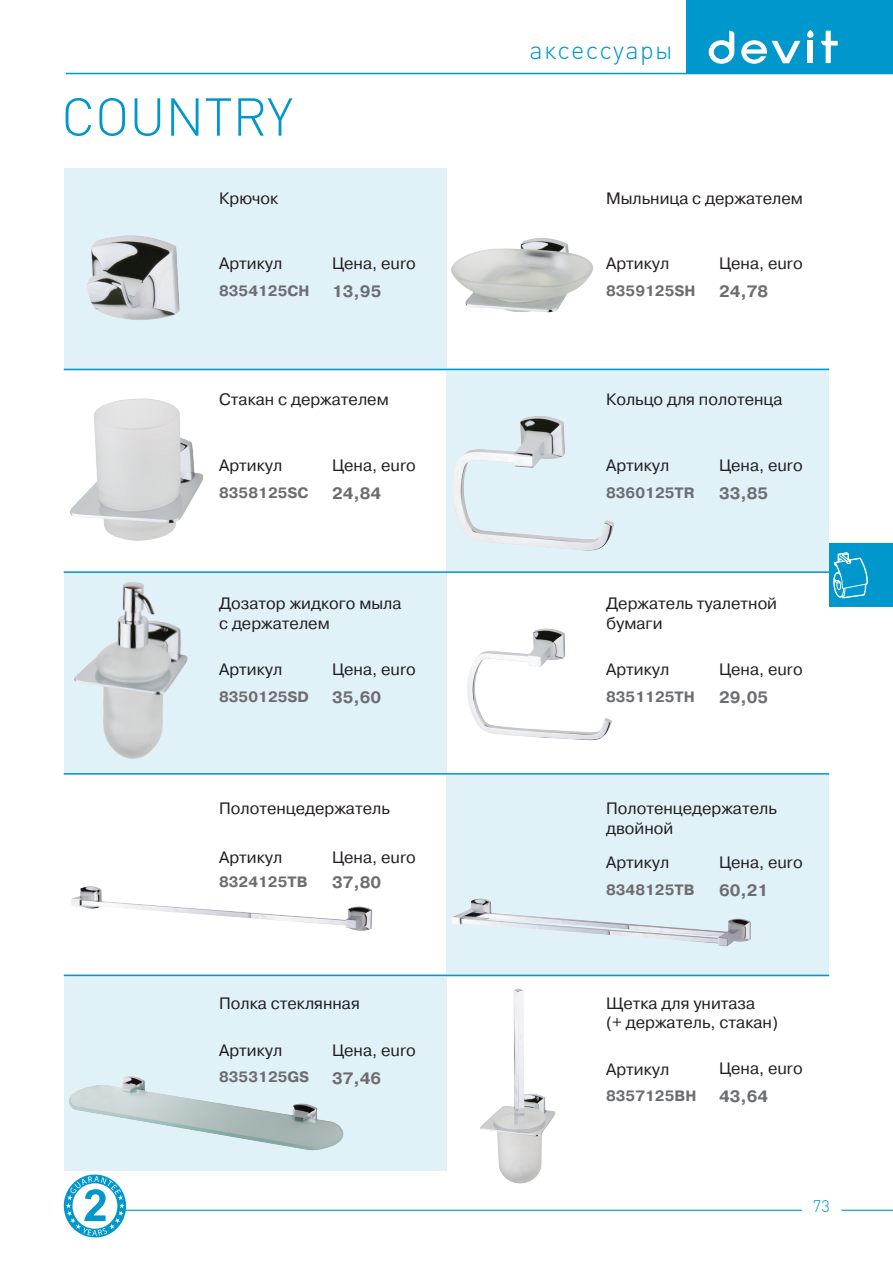
<style>
.page{position:relative;width:893px;height:1263px;background:#fff}
.page>*{position:absolute;margin:0;border:0;box-sizing:border-box;transform-origin:0 0}
.название_марки{font:300 52.5px "DIN Cyr";color:#0097cd}
.t1{font:300 25.5px "DIN Cyr";letter-spacing:.05em;color:#0097cd}
.t2{font:16.5px/19.5px "Pragmatica C";color:#231f20}
.t3{font:700 16.5px "Pragmatica C";color:#6c6d70}
.t4{font:300 16.5px "DIN Cyr";color:#0097cd}
.t5{font:700 15px "Pragmatica C";color:#6c6d70}
</style>
<div class="page">
<div style="left:829px;top:543px;width:64px;height:64px;background:#0097cd"></div>
<div style="left:686px;top:0;width:207px;height:74px;background:#0097cd"></div>
<hr style="left:66px;top:73px;width:827px;height:1px;background:#0097cd">
<svg style="left:709px;top:31px;width:25px;height:33px"></svg>
<div style="left:808px;top:41px;width:5px;height:22px;background:#fff"></div>
<svg style="left:741px;top:40px;width:59px;height:24px"></svg>
<svg style="left:821px;top:31px;width:17px;height:32px"></svg>
<svg style="left:807px;top:30px;width:7px;height:8px"></svg>
<hr style="left:117px;top:1210px;width:776px;height:1px;background:#0097cd">
<div style="left:802px;top:1189px;width:40px;height:38px;background:#fff;border-radius:50%"></div>
<svg style="left:833px;top:552px;width:35px;height:46px"></svg>
<svg style="left:64px;top:1174px;width:62px;height:64px"></svg>
<div style="left:64px;top:168px;width:382px;height:202px;background:#e1f1f8"></div>
<div style="left:64px;top:572px;width:382px;height:202px;background:#e1f1f8"></div>
<div style="left:64px;top:975px;width:382px;height:196px;background:#e1f1f8"></div>
<div style="left:446px;top:369px;width:383px;height:204px;background:#e1f1f8"></div>
<div style="left:446px;top:774px;width:383px;height:202px;background:#e1f1f8"></div>
<img style="left:87px;top:235px;width:93px;height:85px">
<img style="left:453px;top:416px;width:161px;height:135px">
<img style="left:480px;top:989px;width:76px;height:195px">
<img style="left:446px;top:233px;width:147px;height:85px">
<img style="left:467px;top:628px;width:145px;height:113px">
<img style="left:69px;top:1076px;width:275px;height:75px">
<img style="left:70px;top:398px;width:133px;height:143px">
<img style="left:74px;top:581px;width:114px;height:178px">
<img style="left:71px;top:886px;width:302px;height:45px">
<img style="left:452px;top:898px;width:299px;height:48px">
<hr style="left:64px;top:369px;width:765px;height:1px;background:#0097cd">
<hr style="left:64px;top:571px;width:765px;height:2px;background:#0097cd">
<hr style="left:64px;top:773px;width:765px;height:1px;background:#0097cd">
<hr style="left:64px;top:975px;width:765px;height:1px;background:#0097cd">
<h2 class="t1" style="left:530px;top:36px;width:144px">аксессуары</h2>
<p class="название_марки" style="left:61px;top:87px;width:233px">COUNTRY</p>
<p class="t2" style="left:219px;top:188px;width:61px">Крючок</p>
<p class="t2" style="left:606px;top:188px;width:198px">Мыльница с держателем</p>
<p class="t2" style="left:219px;top:254px;width:65px">Артикул</p>
<p class="t2" style="left:332px;top:254px;width:85px">Цена, euro</p>
<p class="t2" style="left:606px;top:254px;width:65px">Артикул</p>
<p class="t2" style="left:719px;top:254px;width:85px">Цена, euro</p>
<p class="t5" style="left:219px;top:283px;width:92px">8354125CH</p>
<p class="t3" style="left:332px;top:283px;width:51px">13,95</p>
<p class="t5" style="left:606px;top:283px;width:91px">8359125SH</p>
<p class="t3" style="left:719px;top:283px;width:51px">24,78</p>
<p class="t2" style="left:219px;top:390px;width:171px">Стакан с держателем</p>
<p class="t2" style="left:606px;top:390px;width:178px">Кольцо для полотенца</p>
<p class="t2" style="left:219px;top:456px;width:65px">Артикул</p>
<p class="t2" style="left:332px;top:456px;width:85px">Цена, euro</p>
<p class="t2" style="left:606px;top:456px;width:65px">Артикул</p>
<p class="t2" style="left:719px;top:456px;width:85px">Цена, euro</p>
<p class="t5" style="left:219px;top:485px;width:91px">8358125SC</p>
<p class="t3" style="left:332px;top:485px;width:51px">24,84</p>
<p class="t5" style="left:606px;top:485px;width:90px">8360125TR</p>
<p class="t3" style="left:719px;top:485px;width:51px">33,85</p>
<p class="t2" style="left:219px;top:594px;width:184px">Дозатор жидкого мыла</p>
<p class="t2" style="left:219px;top:613px;width:112px">с держателем</p>
<p class="t2" style="left:606px;top:594px;width:173px">Держатель туалетной бумаги</p>
<p class="t2" style="left:219px;top:660px;width:65px">Артикул</p>
<p class="t2" style="left:332px;top:659px;width:85px">Цена, euro</p>
<p class="t2" style="left:606px;top:660px;width:65px">Артикул</p>
<p class="t2" style="left:719px;top:659px;width:85px">Цена, euro</p>
<p class="t5" style="left:219px;top:688px;width:91px">8350125SD</p>
<p class="t3" style="left:332px;top:688px;width:51px">35,60</p>
<p class="t5" style="left:606px;top:688px;width:90px">8351125TH</p>
<p class="t3" style="left:719px;top:688px;width:51px">29,05</p>
<p class="t2" style="left:219px;top:799px;width:172px">Полотенцедержатель</p>
<p class="t2" style="left:606px;top:799px;width:172px">Полотенцедержатель</p>
<p class="t2" style="left:606px;top:818px;width:69px">двойной</p>
<p class="t2" style="left:219px;top:848px;width:65px">Артикул</p>
<p class="t2" style="left:332px;top:847px;width:85px">Цена, euro</p>
<p class="t2" style="left:606px;top:853px;width:65px">Артикул</p>
<p class="t2" style="left:719px;top:852px;width:85px">Цена, euro</p>
<p class="t5" style="left:219px;top:874px;width:90px">8324125TB</p>
<p class="t3" style="left:332px;top:874px;width:51px">37,80</p>
<p class="t5" style="left:606px;top:881px;width:90px">8348125TB</p>
<p class="t3" style="left:719px;top:881px;width:51px">60,21</p>
<p class="t2" style="left:219px;top:994px;width:142px">Полка стеклянная</p>
<p class="t2" style="left:606px;top:994px;width:151px">Щетка для унитаза</p>
<p class="t2" style="left:606px;top:1013px;width:173px">(+ держатель, стакан)</p>
<p class="t2" style="left:219px;top:1040px;width:65px">Артикул</p>
<p class="t2" style="left:332px;top:1040px;width:85px">Цена, euro</p>
<p class="t5" style="left:219px;top:1069px;width:92px">8353125GS</p>
<p class="t3" style="left:332px;top:1069px;width:51px">37,46</p>
<p class="t2" style="left:606px;top:1059px;width:65px">Артикул</p>
<p class="t2" style="left:719px;top:1059px;width:85px">Цена, euro</p>
<p class="t5" style="left:606px;top:1088px;width:92px">8357125BH</p>
<p class="t3" style="left:719px;top:1088px;width:51px">43,64</p>
<p class="t4" style="left:813px;top:1197px;width:18px">73</p>
</div>
